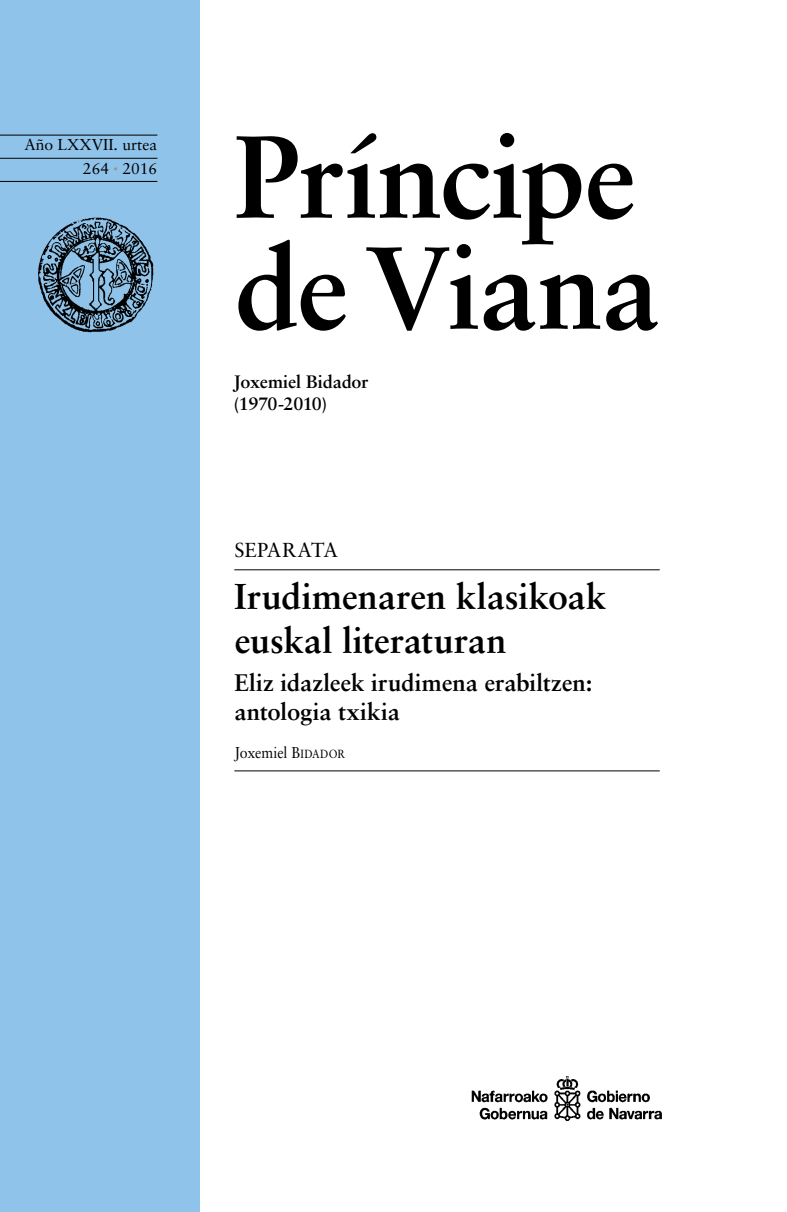
<style>
.page{position:relative;width:787px;height:1212px;background:#fff}
.page>*{position:absolute;margin:0;border:0;box-sizing:border-box;transform-origin:0 0}
.t1{font:700 117px/111px "Sabon";letter-spacing:-.015em;color:#000}
.t2{font:700 36px/44.1px "Sabon";letter-spacing:.005em;color:#000}
.t3{font:700 24px/29.4px "Sabon";letter-spacing:.005em;color:#000}
.t4{font:20.25px "Sabon";letter-spacing:-.005em;color:#000}
.t5{font:700 18px/21.6px "Sabon";letter-spacing:-.01em;color:#000}
.t6{font:15.75px/23.1px "Sabon";color:#000;text-align:right}
.t7{font:15.75px "Sabon";color:#000;scale:.9 1}
.s1{font-size:9px;color:#939598}
.s2{font-style:inherit}
.s3{font-size:11.85px}
</style>
<div class="page">
<div style="left:0;top:0;width:200px;height:1212px;background:#90c3ea"></div>
<img style="left:39px;top:218px;width:115px;height:115px">
<hr style="left:0;top:135px;width:157px;height:1px;background:#000">
<hr style="left:0;top:158px;width:157px;height:1px;background:#000">
<hr style="left:0;top:181px;width:157px;height:1px;background:#000">
<img style="left:471px;top:1077px;width:191px;height:43px">
<hr style="left:234px;top:569px;width:425px;height:1px;background:#000">
<hr style="left:234px;top:770px;width:425px;height:1px;background:#000">
<p class="t6" style="left:24px;top:133px;width:134px">Año LXXVII. urtea<br>264 <span class="s1">•</span> 2016</p>
<h1 class="t1" style="left:234px;top:119px;width:427px">Príncipe de Viana</h1>
<p class="t5" style="left:234px;top:371px;width:136px">Joxemiel Bidador (1970-2010)</p>
<p class="t4" style="left:234px;top:537px;width:105px">SEPARATA</p>
<h2 class="t2" style="left:234px;top:573px;width:373px">Irudimenaren klasikoak euskal literaturan</h2>
<p class="t3" style="left:234px;top:667px;width:359px">Eliz idazleek irudimena erabiltzen: antologia txikia</p>
<p class="t7" style="left:234px;top:743px;width:125px">Joxemiel <span class="s2">B</span><span class="s3">IDADOR</span></p>
</div>
